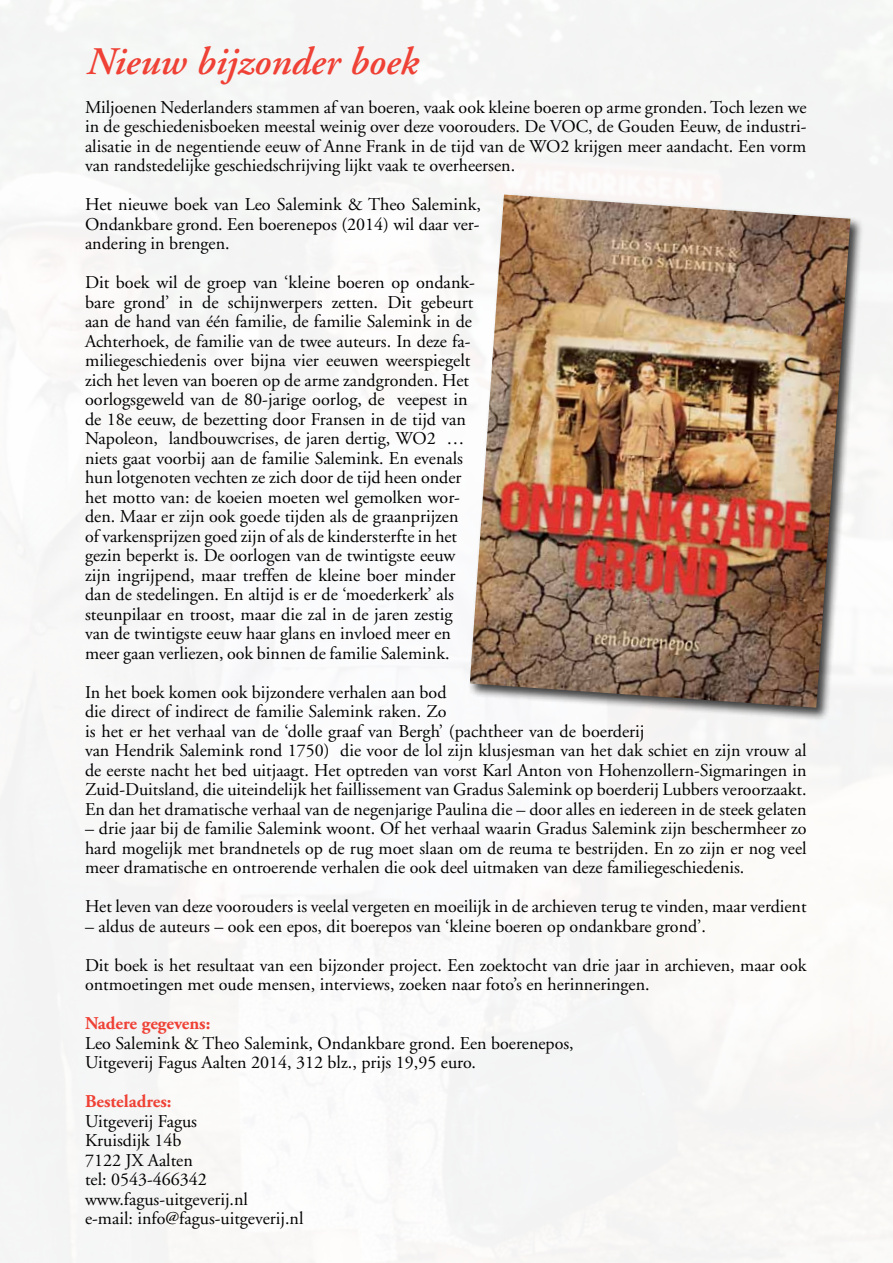
<style>
.page{position:relative;width:893px;height:1263px;background:#fff}
.page>*{position:absolute;margin:0;border:0;box-sizing:border-box;transform-origin:0 0}
.t1{font:italic 600 39px "Adobe Garamond";color:#ef4135}
.t2{font:18px/19.5px "Adobe Garamond";color:#000}
.t3{font:700 18px "Adobe Garamond";color:#ef4135}
</style>
<div class="page">
<div style="left:468px;top:193px;width:396px;height:528px;background:#000;opacity:.75"></div>
<img style="left:470px;top:195px;width:380px;height:513px">
<h1 class="t1" style="left:85px;top:40px;width:333px">Nieuw bijzonder boek</h1>
<p class="t2" style="left:85px;top:98px;width:723px;text-align:justify">Miljoenen Nederlanders stammen af van boeren, vaak ook kleine boeren op arme gronden. Toch lezen we in de geschiedenisboeken meestal weinig over deze voorouders. De VOC, de Gouden Eeuw, de industri&shy;alisatie in de negentiende eeuw of Anne Frank in de tijd van de WO2 krijgen meer aandacht. Een vorm van randstedelijke geschiedschrijving lijkt vaak te overheersen.</p>
<p class="t2" style="left:85px;top:195px;width:397px;text-align:justify">Het nieuwe boek van Leo Salemink &amp; Theo Salemink, Ondankbare grond. Een boerenepos (2014) wil daar ver&shy;andering in brengen.</p>
<p class="t2" style="left:85px;top:273px;width:392px">Dit boek wil de groep van ‘kleine boeren op ondank&shy;bare grond’ in de schijnwerpers zetten. Dit gebeurt aan de hand van één familie, de familie Salemink in de Achterhoek, de familie van de twee auteurs. In deze fa&shy;miliegeschiedenis over bijna vier eeuwen weerspiegelt zich het leven van boeren op de arme zandgronden. Het oorlogsgeweld van de 80-jarige oorlog, de veepest in de 18e eeuw, de bezetting door Fransen in de tijd van Napoleon, landbouwcrises, de jaren dertig, WO2 … niets gaat voorbij aan de familie Salemink. En evenals hun lotgenoten vechten ze zich door de tijd heen onder het motto van: de koeien moeten wel gemolken wor&shy;den. Maar er zijn ook goede tijden als de graanprijzen of varkensprijzen goed zijn of als de kindersterfte in het gezin beperkt is. De oorlogen van de twintigste eeuw zijn ingrijpend, maar treffen de kleine boer minder dan de stedelingen. En altijd is er de ‘moederkerk’ als steunpilaar en troost, maar die zal in de jaren zestig van de twintigste eeuw haar glans en invloed meer en meer gaan verliezen, ook binnen de familie Salemink.</p>
<p class="t2" style="left:85px;top:683px;width:723px">In het boek komen ook bijzondere verhalen aan bod<br>die direct of indirect de familie Salemink raken. Zo<br>is het er het verhaal van de ‘dolle graaf van Bergh’ (pachtheer van de boerderij<br>van Hendrik Salemink rond 1750) die voor de lol zijn klusjesman van het dak schiet en zijn vrouw al de eerste nacht het bed uitjaagt. Het optreden van vorst Karl Anton von Hohenzollern-Sigmaringen in Zuid-Duitsland, die uiteindelijk het faillissement van Gradus Salemink op boerderij Lubbers veroorzaakt.<br>En dan het dramatische verhaal van de negenjarige Paulina die – door alles en iedereen in de steek gelaten</p>
<p class="t2" style="left:85px;top:819px;width:723px;text-align:justify">– drie jaar bij de familie Salemink woont. Of het verhaal waarin Gradus Salemink zijn beschermheer zo hard mogelijk met brandnetels op de rug moet slaan om de reuma te bestrijden. En zo zijn er nog veel meer dramatische en ontroerende verhalen die ook deel uitmaken van deze familiegeschiedenis.</p>
<p class="t2" style="left:85px;top:897px;width:723px">Het leven van deze voorouders is veelal vergeten en moeilijk in de archieven terug te vinden, maar verdient</p>
<p class="t2" style="left:85px;top:907px;width:723px;line-height:39px">– aldus de auteurs – ook een epos, dit boerepos van ‘kleine boeren op ondankbare grond’.<br>Dit boek is het resultaat van een bijzonder project. Een zoektocht van drie jaar in archieven, maar ook</p>
<p class="t2" style="left:85px;top:975px;width:566px">ontmoetingen met oude mensen, interviews, zoeken naar foto’s en herinneringen.</p>
<p class="t3" style="left:85px;top:1013px;width:127px">Nadere gegevens:</p>
<p class="t2" style="left:85px;top:1034px;width:490px">Leo Salemink &amp; Theo Salemink, Ondankbare grond. Een boerenepos,<br>Uitgeverij Fagus Aalten 2014, 312 blz., prijs 19,95 euro.</p>
<p class="t3" style="left:85px;top:1091px;width:88px">Besteladres:</p>
<p class="t2" style="left:85px;top:1112px;width:220px">Uitgeverij Fagus<br>Kruisdijk 14b<br>7122 JX Aalten<br>tel: 0543-466342 www.fagus-uitgeverij.nl<br>e-mail: info@fagus-uitgeverij.nl</p>
</div>
